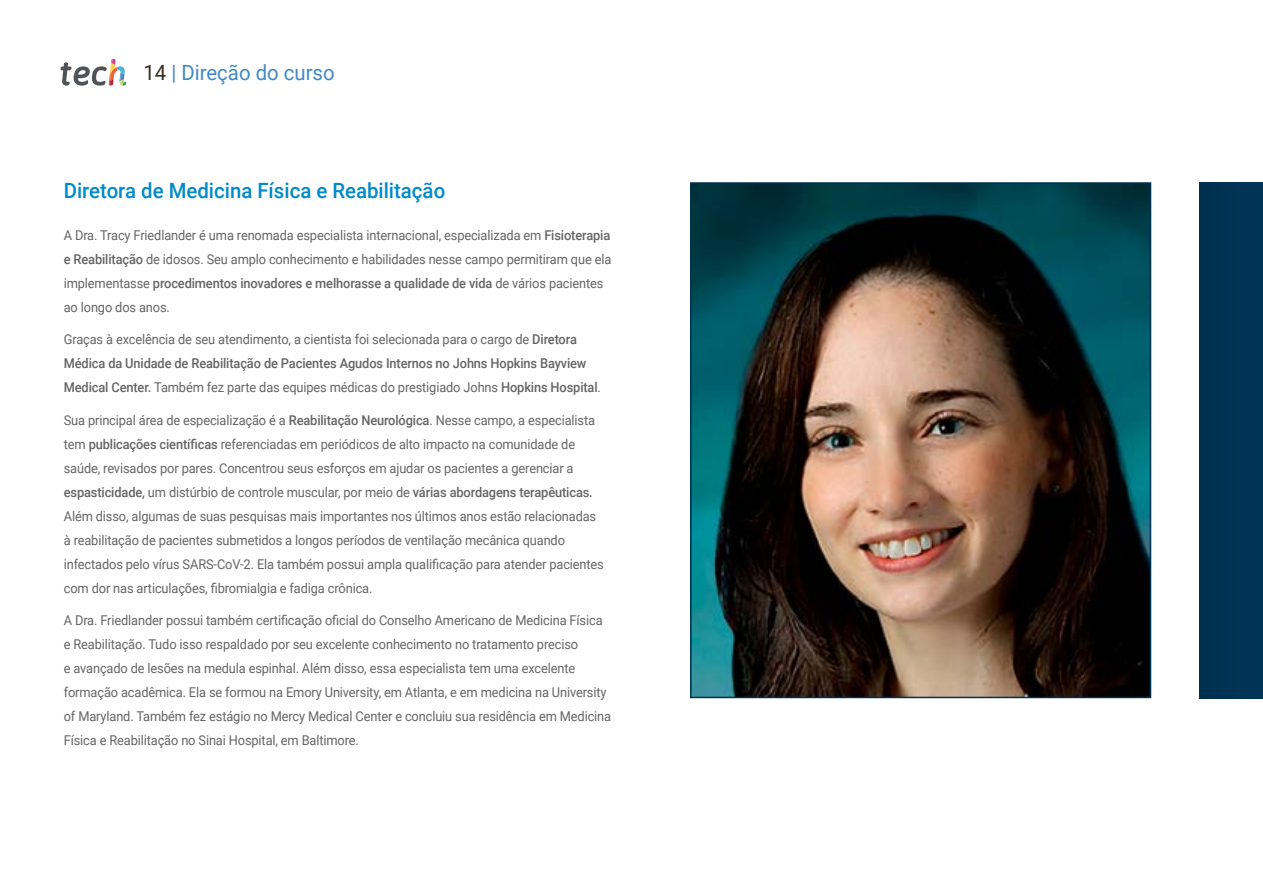
<style>
.page{position:relative;width:1263px;height:893px;background:#fff}
.page>*{position:absolute;margin:0;border:0;box-sizing:border-box;transform-origin:0 0}
.t1{font:500 21px "Roboto";color:#008aca}
.t2{font:21px "Roboto";color:#4089c5}
.t3{font:13.5px/24px "Roboto";letter-spacing:-.01em;color:#656565;scale:.95 1}
.s1{color:#312e20}
.s2{font-weight:500}
</style>
<div class="page">
<svg style="left:61px;top:59px;width:65px;height:27px"></svg>
<img style="left:693px;top:185px;width:455px;height:510px">
<div style="left:690px;top:182px;width:461px;height:516px;border:2px solid #003050"></div>
<div style="left:1199px;top:182px;width:64px;height:516px;background:#003253"></div>
<h1 class="t2" style="left:144px;top:57px;width:193px"><span class="s1">14</span> | Direção do curso</h1>
<h1 class="t1" style="left:64px;top:176px;width:383px">Diretora de Medicina Física e Reabilitação</h1>
<p class="t3" style="left:64px;top:222px;width:578px">A Dra. Tracy Friedlander é uma renomada especialista internacional, especializada em <span class="s2">Fisioterapia e Reabilitação</span> de idosos. Seu amplo conhecimento e habilidades nesse campo permitiram que ela implementasse <span class="s2">procedimentos inovadores e melhorasse a qualidade de vida</span> de vários pacientes ao longo dos anos.</p>
<p class="t3" style="left:64px;top:327px;width:567px">Graças à excelência de seu atendimento, a cientista foi selecionada para o cargo de <span class="s2">Diretora<br>Médica da Unidade de Reabilitação de Pacientes Agudos Internos no Johns Hopkins Bayview<br>Medical Center.</span> Também fez parte das equipes médicas do prestigiado Johns <span class="s2">Hopkins Hospital</span>.</p>
<p class="t3" style="left:64px;top:407px;width:570px">Sua principal área de especialização é a <span class="s2">Reabilitação Neurológica</span>. Nesse campo, a especialista tem <span class="s2">publicações científicas</span> referenciadas em periódicos de alto impacto na comunidade de saúde, revisados por pares. Concentrou seus esforços em ajudar os pacientes a gerenciar a <span class="s2">espasticidade,</span> um distúrbio de controle muscular, por meio de <span class="s2">várias abordagens terapêuticas.<br></span>Além disso, algumas de suas pesquisas mais importantes nos últimos anos estão relacionadas à reabilitação de pacientes submetidos a longos períodos de ventilação mecânica quando infectados pelo vírus SARS-CoV-2. Ela também possui ampla qualificação para atender pacientes com dor nas articulações, fibromialgia e fadiga crônica.</p>
<p class="t3" style="left:64px;top:608px;width:578px">A Dra. Friedlander possui também certificação oficial do Conselho Americano de Medicina Física e Reabilitação. Tudo isso respaldado por seu excelente conhecimento no tratamento preciso<br>e avançado de lesões na medula espinhal. Além disso, essa especialista tem uma excelente formação acadêmica. Ela se formou na Emory University, em Atlanta, e em medicina na University of Maryland. Também fez estágio no Mercy Medical Center e concluiu sua residência em Medicina Física e Reabilitação no Sinai Hospital, em Baltimore.</p>
</div>
